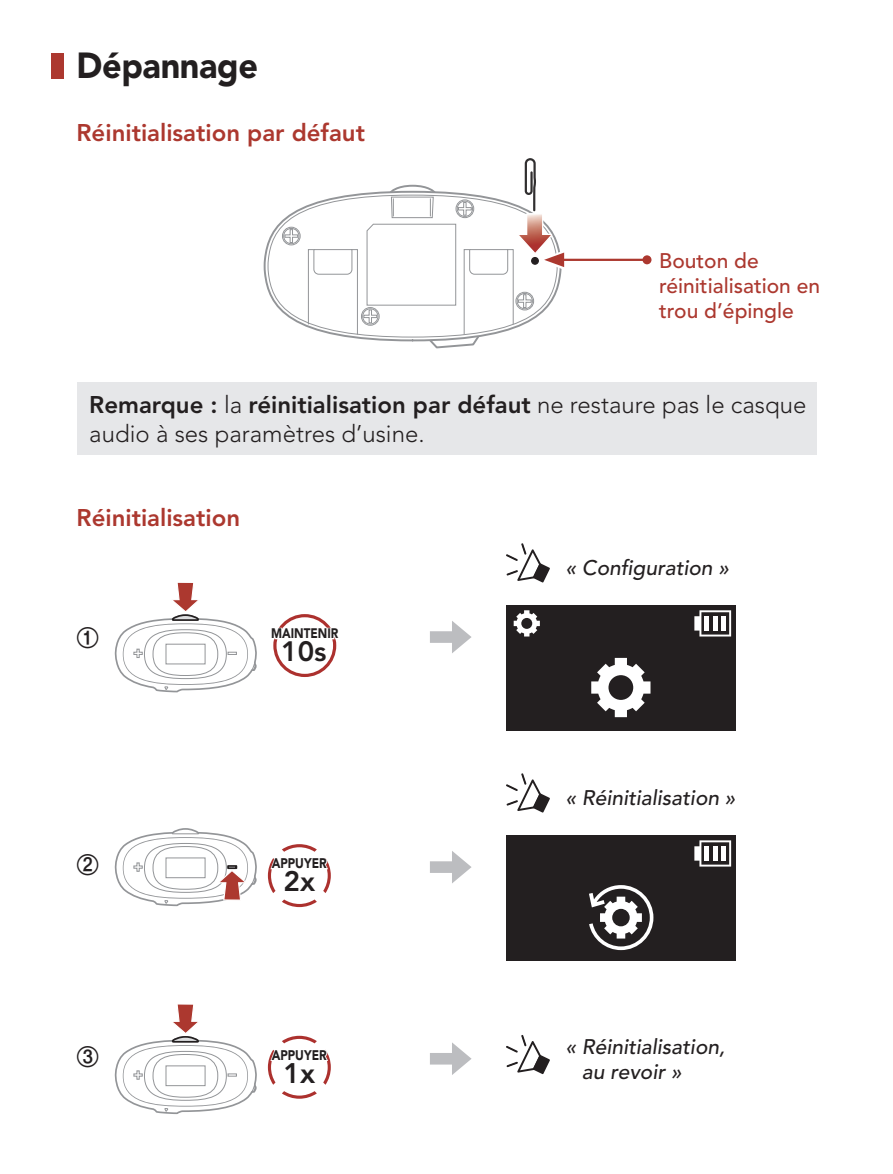
<style>
.page{position:relative;width:893px;height:1174px;background:#fff}
.page>*{position:absolute;margin:0;border:0;box-sizing:border-box;transform-origin:0 0}
.t1{font:900 36px "Avenir LT Std";letter-spacing:-.01em;color:#231f20;scale:.95 1}
.t2{font:800 28.2px "Avenir LT Std";color:#231f20}
.t3{font:800 27.9px "Avenir LT Std";color:#231f20}
.t4{font:300 24px/28.8px "Avenir LT Std";color:#231f20}
.t5{font:800 24px "Avenir LT Std";color:#ac382f}
.t6{font:700 24px "Nanum Gothic";color:#231f20}
.t7{font:italic 500 21px/25.2px "Avenir LT Std";color:#231f20}
.t8{font:500 21px/25.2px "Avenir LT Std";color:#ac382f}
.t9{font:900 13.8px "Avenir LT Std";color:#231f20;scale:.85 1}
.s1{font-weight:800}
</style>
<div class="page">
<div style="left:51px;top:53px;width:13px;height:25px;background:#ac382f"></div>
<hr style="left:559px;top:259px;width:88px;height:2px;background:#ac382f">
<svg style="left:267px;top:158px;width:297px;height:190px"></svg>
<div style="left:642px;top:255px;width:9px;height:9px;background:#ac382f;border-radius:50%"></div>
<div style="left:77px;top:382px;width:739px;height:73px;background:#e6e7e9"></div>
<svg style="left:115px;top:582px;width:142px;height:110px"></svg>
<svg style="left:273px;top:614px;width:64px;height:63px"></svg>
<svg style="left:430px;top:621px;width:42px;height:32px"></svg>
<svg style="left:506px;top:543px;width:44px;height:39px"></svg>
<div style="left:506px;top:605px;width:230px;height:126px;background:#231f20"></div>
<svg style="left:694px;top:610px;width:37px;height:26px"></svg>
<svg style="left:591px;top:658px;width:59px;height:59px"></svg>
<svg style="left:514px;top:610px;width:26px;height:26px"></svg>
<svg style="left:115px;top:828px;width:142px;height:78px"></svg>
<svg style="left:268px;top:844px;width:63px;height:63px"></svg>
<svg style="left:430px;top:851px;width:42px;height:32px"></svg>
<svg style="left:506px;top:773px;width:44px;height:39px"></svg>
<div style="left:506px;top:835px;width:230px;height:126px;background:#231f20"></div>
<svg style="left:694px;top:840px;width:37px;height:26px"></svg>
<svg style="left:589px;top:885px;width:64px;height:65px"></svg>
<svg style="left:115px;top:1004px;width:142px;height:110px"></svg>
<svg style="left:268px;top:1035px;width:63px;height:63px"></svg>
<svg style="left:430px;top:1042px;width:42px;height:33px"></svg>
<svg style="left:506px;top:1035px;width:44px;height:39px"></svg>
<h1 class="t1" style="left:77px;top:44px;width:193px">Dépannage</h1>
<p class="t5" style="left:77px;top:119px;width:290px">Réinitialisation par défaut</p>
<p class="t8" style="left:659px;top:248px;width:162px">Bouton de réinitialisation en trou d’épingle</p>
<p class="t4" style="left:89px;top:391px;width:719px"><span class="s1">Remarque :</span> la <span class="s1">réinitialisation par défaut</span> ne restaure pas le casque audio à ses paramètres d’usine.</p>
<p class="t5" style="left:77px;top:504px;width:165px">Réinitialisation</p>
<p class="t7" style="left:566px;top:556px;width:165px">« Configuration »</p>
<p class="t6" style="left:77px;top:625px;width:24px">①</p>
<p class="t9" style="left:271px;top:625px;width:81px">MAINTENIR</p>
<p class="t3" style="left:281px;top:635px;width:47px">10s</p>
<p class="t7" style="left:566px;top:785px;width:171px">« Réinitialisation »</p>
<p class="t6" style="left:77px;top:852px;width:24px">②</p>
<p class="t9" style="left:272px;top:855px;width:66px">APPUYER</p>
<p class="t2" style="left:283px;top:864px;width:33px">2x</p>
<p class="t6" style="left:77px;top:1044px;width:24px">③</p>
<p class="t9" style="left:272px;top:1046px;width:66px">APPUYER</p>
<p class="t2" style="left:283px;top:1056px;width:33px">1x</p>
<p class="t7" style="left:582px;top:1034px;width:145px;text-indent:-16px">« Réinitialisation, au revoir »</p>
</div>
